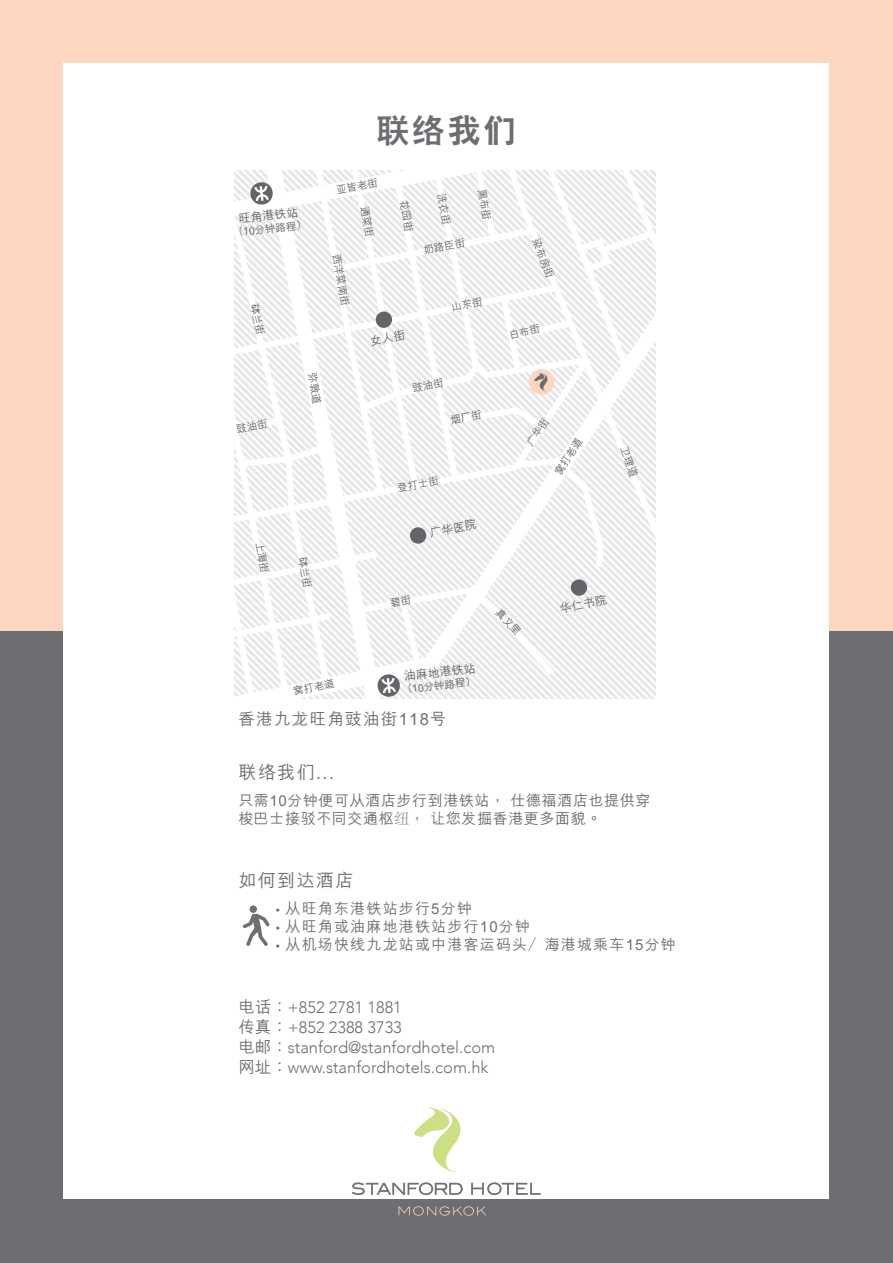
<style>
.page{position:relative;width:893px;height:1263px;background:#fdd6c1}
.page>*{position:absolute;margin:0;border:0;box-sizing:border-box;transform-origin:0 0}
.t1{font:800 33px "C Hei 2 GB5";color:#6d6e71}
.t2{font:500 18px "M Hei GB5";color:#6d6e71}
.t3{font:500 18px "M Hei GB5";letter-spacing:.08em;color:#6e6f72}
.t4{font:300 16.5px/19.8px "Avenir";color:#6d6e71}
.t5{font:500 16.5px "M Hei GB5";letter-spacing:.08em;color:#6d6e71}
.t6{font:500 15px "M Hei GB5";letter-spacing:.08em;color:#6e6f72}
.t7{font:500 15px/18px "M Hei GB5";letter-spacing:.04em;color:#6d6e71}
.t8{font:500 12px "M Hei GB5";color:#646569}
.t9{font:500 10.5px "M Hei GB5";color:#646569}
.s1{font-family:"Adobe Song Std";font-weight:300}
.s2{font-family:"Myriad Pro";font-weight:400}
.s3{font-family:"M Hei GB5";font-weight:500}
</style>
<div class="page">
<div style="left:0;top:631px;width:893px;height:632px;background:#6d6e71"></div>
<div style="left:64px;top:64px;width:765px;height:1135px;background:#fff"></div>
<svg style="left:399px;top:1206px;width:87px;height:9px"></svg>
<svg style="left:352px;top:1182px;width:111px;height:13px"></svg>
<svg style="left:471px;top:1182px;width:70px;height:13px"></svg>
<svg style="left:414px;top:1107px;width:47px;height:65px"></svg>
<svg style="left:243px;top:914px;width:27px;height:32px"></svg>
<div style="left:250px;top:905px;width:7px;height:8px;background:#6e6f72;border-radius:50%"></div>
<svg style="left:235px;top:171px;width:420px;height:527px"></svg>
<h1 class="t1" style="left:376px;top:113px;width:141px">聯絡我們</h1>
<p class="t8" style="left:238px;top:212px;width:61px;rotate:-6deg">旺角港鐵站</p>
<p class="t9" style="left:232px;top:227px;width:76px;rotate:-6deg">（10分鐘路程）</p>
<p class="t9" style="left:335px;top:185px;width:43px;rotate:-10deg">亞皆老街</p>
<p class="t9" style="left:341px;top:253px;width:54px;rotate:80deg">西洋菜南街</p>
<p class="t9" style="left:423px;top:245px;width:43px;rotate:-10deg">奶路臣街</p>
<p class="t9" style="left:541px;top:237px;width:43px;rotate:69deg">染布房街</p>
<p class="t9" style="left:292px;top:686px;width:43px;rotate:-12deg">窩打老道</p>
<p class="t9" style="left:396px;top:483px;width:43px;rotate:-10deg">登打士街</p>
<p class="t8" style="left:429px;top:527px;width:49px;rotate:-11deg">廣華醫院</p>
<p class="t8" style="left:403px;top:670px;width:73px;rotate:-6deg">油麻地港鐵站</p>
<p class="t9" style="left:401px;top:684px;width:76px;rotate:-6deg">（10分鐘路程）</p>
<p class="t9" style="left:553px;top:471px;width:44px;rotate:-58deg">窩打老道</p>
<p class="t8" style="left:559px;top:602px;width:49px;rotate:-11deg">華仁書院</p>
<p class="t5" style="left:238px;top:710px;width:210px">香港九龍旺角豉油街118號</p>
<p class="t2" style="left:238px;top:763px;width:97px">聯絡我們...</p>
<p class="t7" style="left:238px;top:792px;width:414px">只需10分鐘便可從酒店步行到港鐵站， 仕德福酒店也提供穿梭巴士接駁不同交通樞<span class="s1">纽</span>， 讓您發掘香港更多面貌。</p>
<p class="t3" style="left:238px;top:871px;width:117px">如何到達酒店</p>
<p class="t6" style="left:276px;top:901px;width:198px"><span class="s2">•</span> 從旺角東港鐵站步行5分鐘</p>
<p class="t6" style="left:276px;top:919px;width:256px"><span class="s2">•</span> 從旺角或油麻地港鐵站步行10分鐘</p>
<p class="t6" style="left:276px;top:937px;width:402px"><span class="s2">•</span> 從機場快線九龍站或中港客運碼頭／海港城乘車15分鐘</p>
<p class="t4" style="left:238px;top:998px;width:258px"><span class="s3">電話：</span>+852 2781 1881<br><span class="s3">傳真：</span>+852 2388 3733<br><span class="s3">電郵：</span>stanford@stanfordhotel.com<span class="s3">網址：</span>www.stanfordhotels.com.hk</p>
</div>
